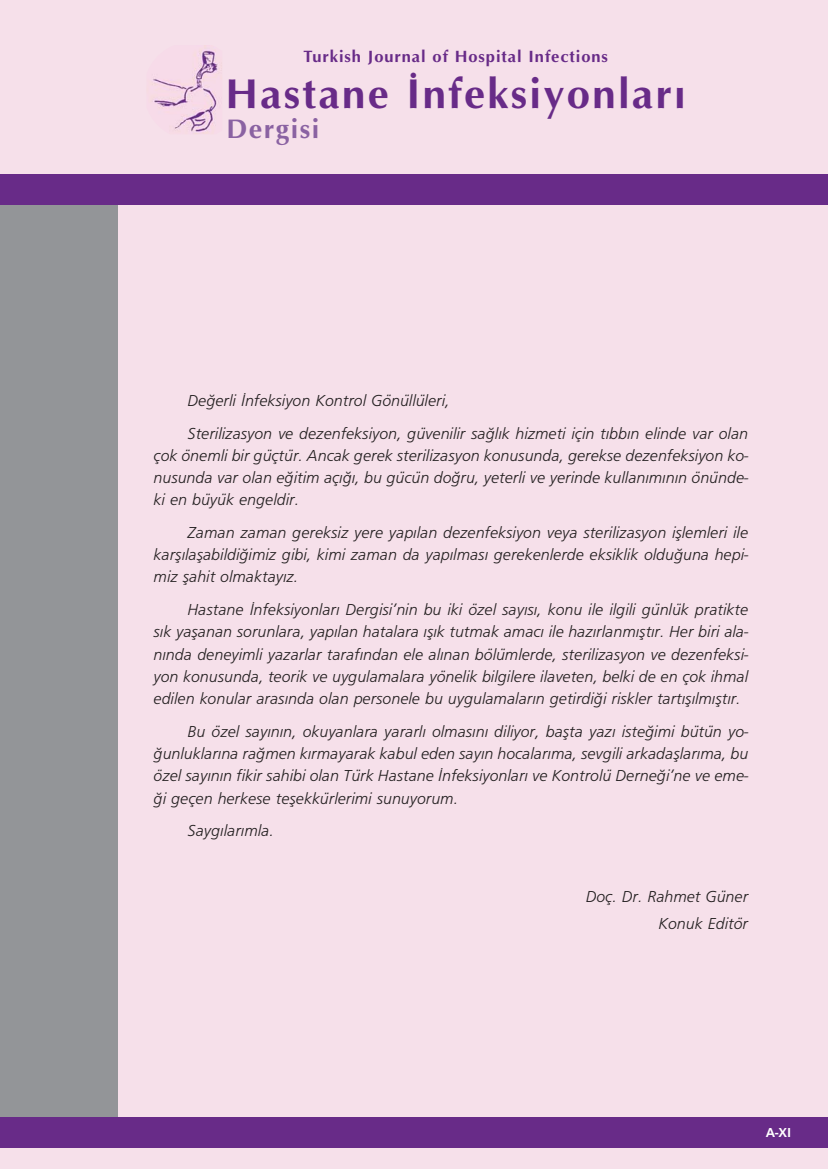
<style>
.page{position:relative;width:828px;height:1169px;background:#fff}
.page>*{position:absolute;margin:0;border:0;box-sizing:border-box;transform-origin:0 0}
.t1{font:700 42px "Optima";letter-spacing:.055em;color:#682b88}
.t2{font:700 27px "Optima";letter-spacing:.055em;color:#8a62a2}
.t3{font:italic 300 16.5px/22.2px "Frutiger";color:#231f20;text-align:justify}
.t4{font:700 16.5px "Optima";letter-spacing:.055em;color:#682b88}
.t5{font:700 13.5px "Frutiger";color:#fff}
</style>
<div class="page">
<div style="left:0;top:0;width:828px;height:1168px;background:#f6e0ea"></div>
<div style="left:0;top:199px;width:117px;height:922px;background:#939598"></div>
<div style="left:0;top:175px;width:828px;height:30px;background:#682b88"></div>
<div style="left:0;top:1117px;width:828px;height:31px;background:#682b88"></div>
<img style="left:151px;top:45px;width:71px;height:89px">
<p class="t4" style="left:304px;top:49px;width:306px">Turkish Journal of Hospital Infections</p>
<h1 class="t1" style="left:226px;top:76px;width:462px">Hastane İnfeksiyonları</h1>
<h2 class="t2" style="left:226px;top:117px;width:95px">Dergisi</h2>
<p class="t3" style="left:188px;top:385px;width:562px;line-height:32.8px">De¤erli ‹nfeksiyon Kontrol Gönüllüleri,<br>Sterilizasyon ve dezenfeksiyon, güvenilir sa¤l›k hizmeti için t›bb›n elinde var olan</p>
<p class="t3" style="left:154px;top:445px;width:596px">çok önemli bir güçtür. Ancak gerek sterilizasyon konusunda, gerekse dezenfeksiyon ko&shy;nusunda var olan e¤itim aç›¤›, bu gücün do¤ru, yeterli ve yerinde kullan›m›n›n önünde&shy;ki en büyük engeldir.</p>
<p class="t3" style="left:154px;top:522px;width:596px;text-indent:34px">Zaman zaman gereksiz yere yap›lan dezenfeksiyon veya sterilizasyon ifllemleri ile karfl›laflabildi¤imiz gibi, kimi zaman da yap›lmas› gerekenlerde eksiklik oldu¤una hepi&shy;miz flahit olmaktay›z.</p>
<p class="t3" style="left:154px;top:600px;width:596px;text-indent:34px">Hastane ‹nfeksiyonlar› Dergisi’nin bu iki özel say›s›, konu ile ilgili günlük pratikte s›k yaflanan sorunlara, yap›lan hatalara ›fl›k tutmak amac› ile haz›rlanm›flt›r. Her biri ala&shy;n›nda deneyimli yazarlar taraf›ndan ele al›nan bölümlerde, sterilizasyon ve dezenfeksi&shy;yon konusunda, teorik ve uygulamalara yönelik bilgilere ilaveten, belki de en çok ihmal edilen konular aras›nda olan personele bu uygulamalar›n getirdi¤i riskler tart›fl›lm›flt›r.</p>
<p class="t3" style="left:154px;top:721px;width:596px;text-indent:34px">Bu özel say›n›n, okuyanlara yararl› olmas›n› diliyor, baflta yaz› iste¤imi bütün yo-¤unluklar›na ra¤men k›rmayarak kabul eden say›n hocalar›ma, sevgili arkadafllar›ma, bu özel say›n›n fikir sahibi olan Türk Hastane ‹nfeksiyonlar› ve Kontrolü Derne¤i’ne ve eme-¤i geçen herkese teflekkürlerimi sunuyorum.</p>
<p class="t3" style="left:188px;top:821px;width:88px">Sayg›lar›mla.</p>
<p class="t3" style="left:586px;top:884px;width:164px;line-height:26.4px;text-align:right">Doç. Dr. Rahmet Güner<br>Konuk Editör</p>
<p class="t5" style="left:766px;top:1127px;width:27px">A-XI</p>
</div>
